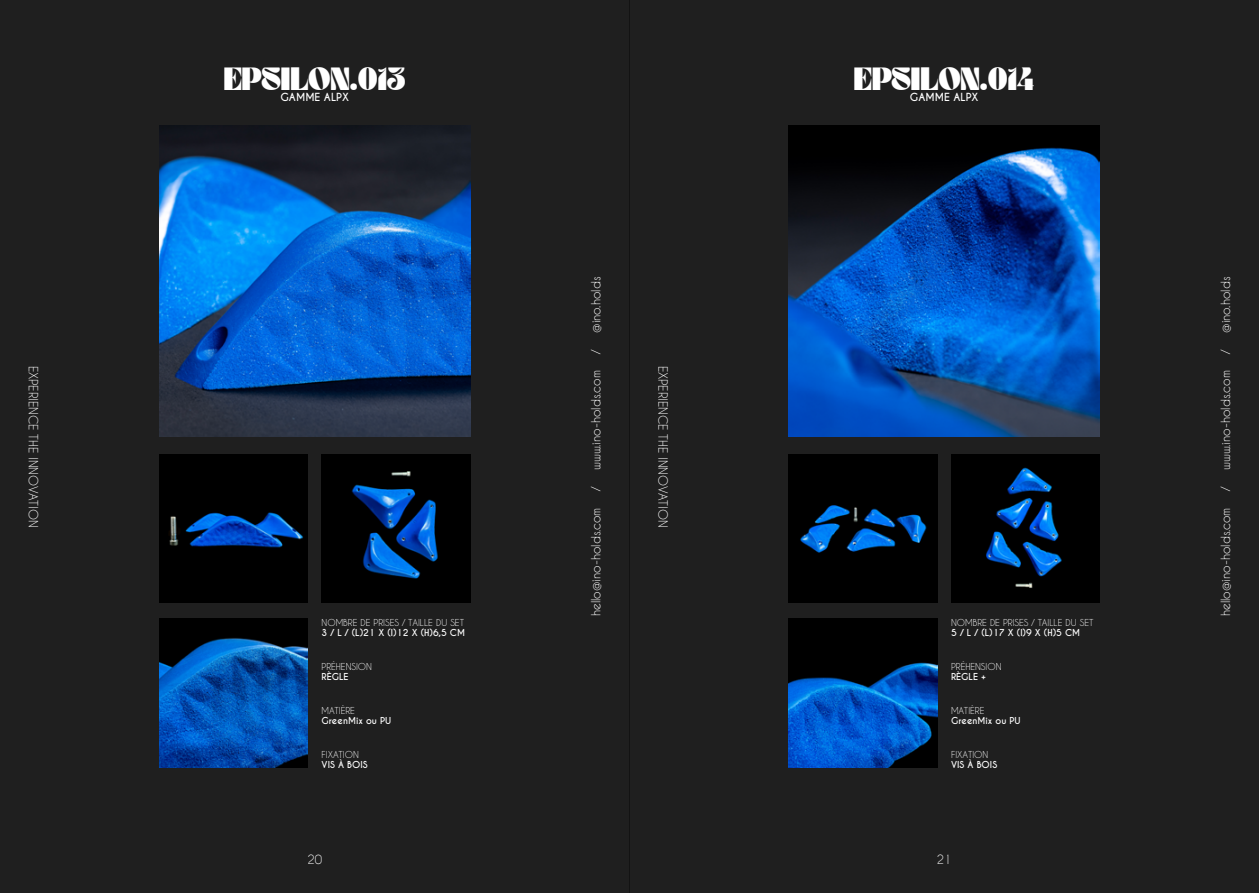
<style>
.page{position:relative;width:1259px;height:893px;background:#fff}
.page>*{position:absolute;margin:0;border:0;box-sizing:border-box;transform-origin:0 0}
.t1{font:700 22.5px "TANBUSTER";color:#fff}
.t2{font:12px "Caviar Dreams";color:#fff}
.t3{font:700 10.5px "Caviar Dreams";color:#fff}
.t4{font:9px "Caviar Dreams";color:#fff}
.t5{font:700 9px "Caviar Dreams";color:#fff}
</style>
<div class="page">
<div style="left:0;top:0;width:629px;height:893px;background:#1f1f1f"></div>
<div style="left:629px;top:0;width:630px;height:893px;background:#1f1f1f"></div>
<img style="left:159px;top:125px;width:311px;height:312px">
<img style="left:322px;top:454px;width:148px;height:149px">
<img style="left:159px;top:454px;width:149px;height:149px">
<img style="left:159px;top:619px;width:149px;height:149px">
<img style="left:788px;top:125px;width:312px;height:312px">
<img style="left:951px;top:454px;width:149px;height:149px">
<img style="left:788px;top:454px;width:149px;height:149px">
<img style="left:788px;top:619px;width:149px;height:149px">
<p class="t2" style="left:41px;top:365px;width:163px;rotate:90deg">EXPERIENCE THE INNOVATION</p>
<h1 class="t1" style="left:224px;top:62px;width:184px">EPSILON.013</h1>
<p class="t3" style="left:280px;top:91px;width:70px">GAMME ALPX</p>
<p class="t4" style="left:322px;top:617px;width:144px">NOMBRE DE PRISES / TAILLE DU SET</p>
<p class="t5" style="left:322px;top:627px;width:145px">3 / L / (L)21 X (l)12 X (H)6,5 CM</p>
<p class="t4" style="left:322px;top:661px;width:52px">PRÉHENSION</p>
<p class="t5" style="left:322px;top:671px;width:28px">RÈGLE</p>
<p class="t4" style="left:322px;top:705px;width:35px">MATIÈRE</p>
<p class="t5" style="left:322px;top:715px;width:71px">GreenMix ou PU</p>
<p class="t4" style="left:322px;top:749px;width:39px">FIXATION</p>
<p class="t5" style="left:322px;top:759px;width:48px">VIS À BOIS</p>
<p class="t2" style="left:307px;top:852px;width:16px">20</p>
<p class="t2" style="left:589px;top:333px;width:58px;rotate:-90deg">@ino.holds</p>
<p class="t2" style="left:589px;top:354px;width:6px;rotate:-90deg">/</p>
<p class="t2" style="left:589px;top:470px;width:101px;rotate:-90deg">www.ino-holds.com</p>
<p class="t2" style="left:589px;top:491px;width:6px;rotate:-90deg">/</p>
<p class="t2" style="left:589px;top:616px;width:110px;rotate:-90deg">hello@ino-holds.com</p>
<p class="t2" style="left:670px;top:365px;width:163px;rotate:90deg">EXPERIENCE THE INNOVATION</p>
<h1 class="t1" style="left:853px;top:62px;width:182px">EPSILON.014</h1>
<p class="t3" style="left:910px;top:91px;width:70px">GAMME ALPX</p>
<p class="t4" style="left:951px;top:617px;width:144px">NOMBRE DE PRISES / TAILLE DU SET</p>
<p class="t5" style="left:951px;top:627px;width:131px">5 / L / (L)17 X (l)9 X (H)5 CM</p>
<p class="t4" style="left:951px;top:661px;width:52px">PRÉHENSION</p>
<p class="t5" style="left:951px;top:671px;width:36px">RÈGLE +</p>
<p class="t4" style="left:951px;top:705px;width:35px">MATIÈRE</p>
<p class="t5" style="left:951px;top:715px;width:71px">GreenMix ou PU</p>
<p class="t4" style="left:951px;top:749px;width:39px">FIXATION</p>
<p class="t5" style="left:951px;top:759px;width:48px">VIS À BOIS</p>
<p class="t2" style="left:937px;top:852px;width:16px">21</p>
<p class="t2" style="left:1218px;top:333px;width:58px;rotate:-90deg">@ino.holds</p>
<p class="t2" style="left:1218px;top:354px;width:6px;rotate:-90deg">/</p>
<p class="t2" style="left:1218px;top:470px;width:101px;rotate:-90deg">www.ino-holds.com</p>
<p class="t2" style="left:1218px;top:491px;width:6px;rotate:-90deg">/</p>
<p class="t2" style="left:1218px;top:616px;width:110px;rotate:-90deg">hello@ino-holds.com</p>
</div>
